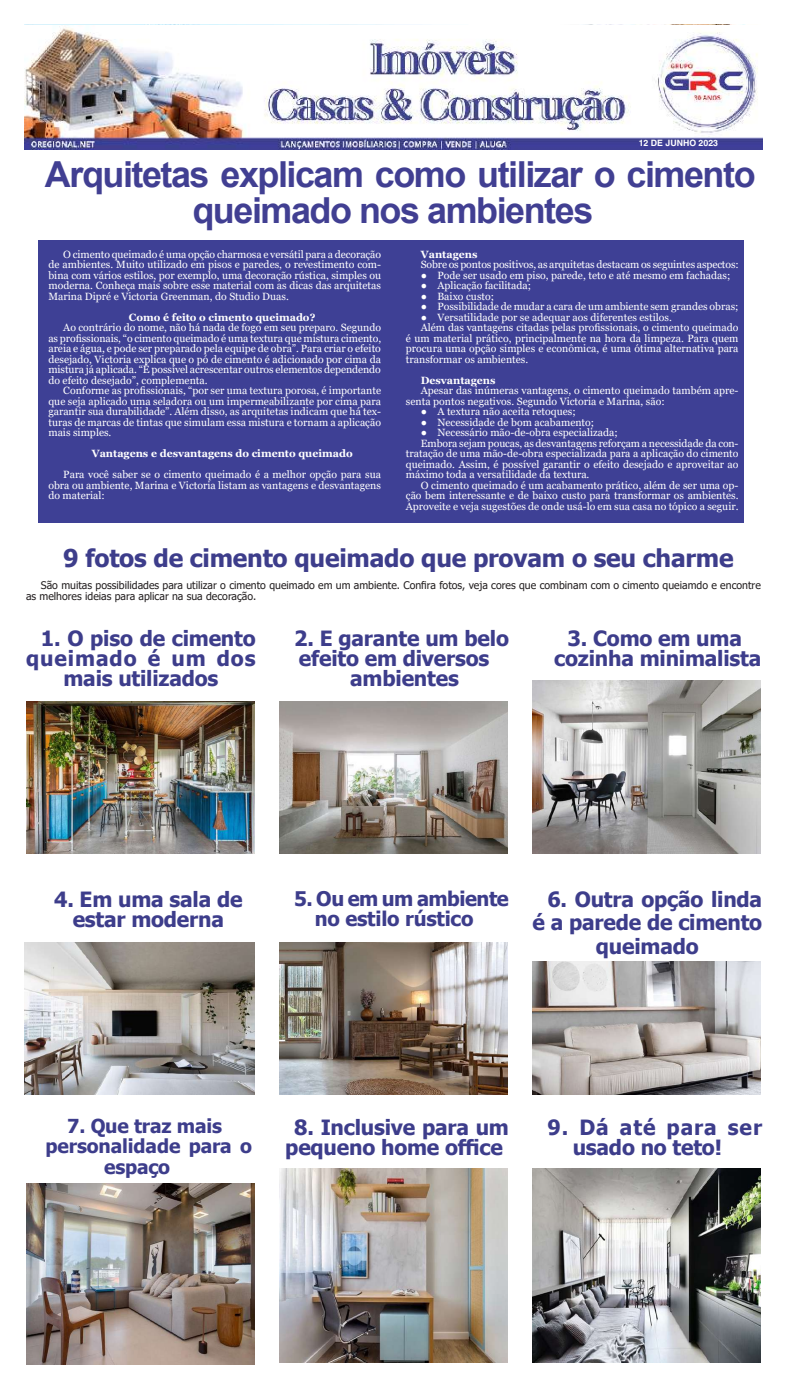
<style>
.page{position:relative;width:787px;height:1389px;background:#fff}
.page>*{position:absolute;margin:0;border:0;box-sizing:border-box;transform-origin:0 0}
.t1{font:700 35.88px/35.9px "Arial";letter-spacing:-.04em;color:#413f92;text-align:center}
.t2{font:700 24.5px "Tahoma";letter-spacing:-.01em;color:#3d3d8b}
.t3{font:700 21px/20.1px "Tahoma";letter-spacing:-.01em;color:#3d3d8b;text-align:center}
.t4{font:700 21px/20.1px "Tahoma";letter-spacing:.015em;color:#3d3d8b}
.t5{font:700 21px "Tahoma";letter-spacing:.045em;color:#3d3d8b}
.t6{font:700 20.12px/20.1px "Tahoma";letter-spacing:-.01em;color:#3d3d8b}
.t7{font:700 19.25px "Tahoma";letter-spacing:-.005em;color:#3d3d8b}
.t8{font:10.5px/10.5px "Georgia";color:#fff;text-align:justify}
.t9{font:10.5px/10.5px "Tahoma";color:#231f20}
.t10{font:700 10.5px "Georgia";color:#fff}
.t11{font:700 8.75px "Helvetica";color:#fff}
</style>
<div class="page">
<div style="left:38px;top:240px;width:705px;height:283px;background:#3e4095"></div>
<img style="left:25px;top:27px;width:736px;height:122px">
<img style="left:26px;top:702px;width:228px;height:152px">
<img style="left:279px;top:702px;width:228px;height:152px">
<img style="left:532px;top:681px;width:228px;height:173px">
<img style="left:25px;top:943px;width:229px;height:152px">
<img style="left:279px;top:943px;width:228px;height:152px">
<img style="left:532px;top:962px;width:228px;height:133px">
<img style="left:26px;top:1184px;width:228px;height:180px">
<img style="left:279px;top:1168px;width:228px;height:195px">
<img style="left:532px;top:1168px;width:228px;height:195px">
<p class="t11" style="left:638px;top:137px;width:81px">12 DE JUNHO 2023</p>
<h1 class="t1" style="left:45px;top:157px;width:711px">Arquitetas explicam como utilizar o cimento queimado nos ambientes</h1>
<p class="t8" style="left:48px;top:249px;width:334px;text-indent:15px">O cimento queimado é uma opção charmosa e versátil para a decoração de ambientes. Muito utilizado em pisos e paredes, o revestimento com&shy;bina com vários estilos, por exemplo, uma decoração rústica, simples ou moderna. Conheça mais sobre esse material com as dicas das arquitetas Marina Dipré e Victoria Greenman, do Studio Duas.</p>
<p class="t10" style="left:129px;top:310px;width:188px">Como é feito o cimento queimado?</p>
<p class="t8" style="left:48px;top:323px;width:334px;text-indent:15px">Ao contrário do nome, não há nada de fogo em seu preparo. Segundo as profissionais, “o cimento queimado é uma textura que mistura cimento, areia e água, e pode ser preparado pela equipe de obra”. Para criar o efeito desejado, Victoria explica que o pó de cimento é adicionado por cima da mistura já aplicada. “É possível acrescentar outros elementos dependendo do efeito desejado”, complementa.</p>
<p class="t8" style="left:48px;top:386px;width:334px;text-indent:15px">Conforme as profissionais, “por ser uma textura porosa, é importante que seja aplicado uma seladora ou um impermeabilizante por cima para garantir sua durabilidade”. Além disso, as arquitetas indicam que há tex&shy;turas de marcas de tintas que simulam essa mistura e tornam a aplicação mais simples.</p>
<p class="t10" style="left:92px;top:447px;width:262px">Vantagens e desvantagens do cimento queimado</p>
<p class="t8" style="left:48px;top:470px;width:334px;text-indent:15px">Para você saber se o cimento queimado é a melhor opção para sua obra ou ambiente, Marina e Victoria listam as vantagens e desvantagens do material:</p>
<p class="t10" style="left:420px;top:247px;width:58px">Vantagens</p>
<p class="t8" style="left:420px;top:260px;width:319px">Sobre os pontos positivos, as arquitetas destacam os seguintes aspectos:</p>
<p class="t8" style="left:420px;top:270px;width:311px">● Pode ser usado em piso, parede, teto e até mesmo em fachadas;</p>
<p class="t8" style="left:420px;top:281px;width:112px">● Aplicação facilitada;</p>
<p class="t8" style="left:420px;top:291px;width:75px">● Baixo custo;</p>
<p class="t8" style="left:420px;top:302px;width:319px">● Possibilidade de mudar a cara de um ambiente sem grandes obras;</p>
<p class="t8" style="left:420px;top:312px;width:252px">● Versatilidade por se adequar aos diferentes estilos.</p>
<p class="t8" style="left:420px;top:323px;width:319px">Além das vantagens citadas pelas profissionais, o cimento queimado</p>
<p class="t8" style="left:406px;top:333px;width:334px">é um material prático, principalmente na hora da limpeza. Para quem</p>
<p class="t8" style="left:406px;top:344px;width:334px">procura uma opção simples e econômica, é uma ótima alternativa para</p>
<p class="t8" style="left:406px;top:354px;width:124px">transformar os ambientes.</p>
<p class="t10" style="left:420px;top:373px;width:76px">Desvantagens</p>
<p class="t8" style="left:406px;top:386px;width:334px;text-indent:15px">Apesar das inúmeras vantagens, o cimento queimado também apre&shy;senta pontos negativos. Segundo Victoria e Marina, são:</p>
<p class="t8" style="left:420px;top:407px;width:156px">● A textura não aceita retoques;</p>
<p class="t8" style="left:420px;top:417px;width:175px">● Necessidade de bom acabamento;</p>
<p class="t8" style="left:420px;top:428px;width:198px">● Necessário mão-de-obra especializada;</p>
<p class="t8" style="left:420px;top:438px;width:319px">Embora sejam poucas, as desvantagens reforçam a necessidade da con-</p>
<p class="t8" style="left:406px;top:449px;width:334px">tratação de uma mão-de-obra especializada para a aplicação do cimento</p>
<p class="t8" style="left:406px;top:459px;width:334px">queimado. Assim, é possível garantir o efeito desejado e aproveitar ao</p>
<p class="t8" style="left:406px;top:470px;width:185px">máximo toda a versatilidade da textura.</p>
<p class="t8" style="left:420px;top:480px;width:319px">O cimento queimado é um acabamento prático, além de ser uma op-</p>
<p class="t8" style="left:406px;top:491px;width:334px">ção bem interessante e de baixo custo para transformar os ambientes.</p>
<p class="t8" style="left:406px;top:501px;width:334px">Aproveite e veja sugestões de onde usá-lo em sua casa no tópico a seguir.</p>
<h2 class="t2" style="left:63px;top:541px;width:671px">9 fotos de cimento queimado que provam o seu charme</h2>
<p class="t9" style="left:26px;top:581px;width:736px;text-indent:15px">São muitas possibilidades para utilizar o cimento queimado em um ambiente. Confira fotos, veja cores que combinam com o cimento queiamdo e encontre as melhores ideias para aplicar na sua decoração.</p>
<h3 class="t3" style="left:41px;top:629px;width:216px">1. O piso de cimento</h3>
<h3 class="t5" style="left:26px;top:644px;width:231px">queimado é um dos</h3>
<h3 class="t3" style="left:63px;top:669px;width:156px">mais utilizados</h3>
<h3 class="t3" style="left:294px;top:629px;width:216px">2. E garante um belo</h3>
<h3 class="t3" style="left:299px;top:649px;width:192px">efeito em diversos</h3>
<h3 class="t3" style="left:350px;top:669px;width:110px">ambientes</h3>
<h3 class="t3" style="left:554px;top:629px;width:208px">3. Como em uma cozinha minimalista</h3>
<h3 class="t3" style="left:54px;top:890px;width:190px">4. Em uma sala de estar moderna</h3>
<h3 class="t6" style="left:314px;top:889px;width:196px;text-indent:-21px">5. Ou em um ambiente no estilo rústico</h3>
<h3 class="t3" style="left:547px;top:890px;width:216px">6. Outra opção linda</h3>
<h3 class="t3" style="left:532px;top:913px;width:231px">é a parede de cimento</h3>
<h3 class="t3" style="left:595px;top:937px;width:104px">queimado</h3>
<h3 class="t7" style="left:67px;top:1113px;width:156px">7. Que traz mais</h3>
<h3 class="t7" style="left:46px;top:1133px;width:208px">personalidade para o</h3>
<h3 class="t7" style="left:104px;top:1153px;width:68px">espaço</h3>
<h3 class="t3" style="left:285px;top:1118px;width:225px">8. Inclusive para um pequeno home office</h3>
<h3 class="t4" style="left:572px;top:1118px;width:191px;text-indent:-25px">9. Dá até para ser usado no teto!</h3>
</div>
